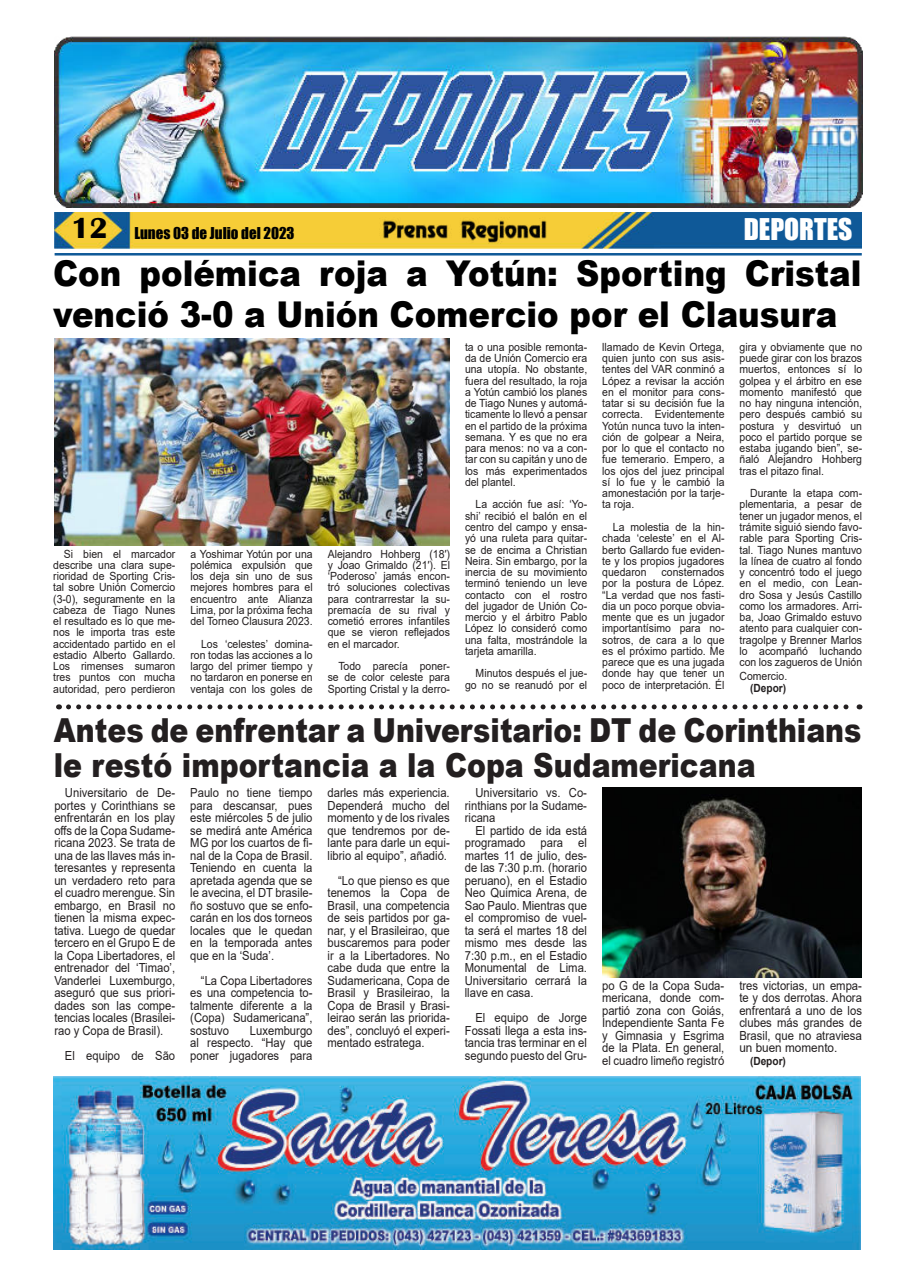
<style>
.page{position:relative;width:915px;height:1283px;background:#fff}
.page>*{position:absolute;margin:0;border:0;box-sizing:border-box;transform-origin:0 0}
.t1{font:900 35.5px/41.2px "Arial";color:#000;scale:.91 1}
.t2{font:900 33.12px/35px "Arial";color:#231f20;scale:.86 1}
.t3{font:27.5px "Impact";color:#fff}
.t4{font:15px "Impact";color:#000}
.t5{font:12.5px/12.5px "Arial";color:#231f20;text-align:justify;scale:.9 1}
.t6{font:11.25px/11.2px "Arial";color:#231f20;text-align:justify;scale:.93 1}
.t7{font:700 11.25px "Arial";color:#231f20;scale:.9 1}
.s1{font-family:"Britannic";font-weight:700;font-size:30px}
</style>
<div class="page">
<img style="left:55px;top:212px;width:806px;height:36px">
<hr style="left:55px;top:253px;width:806px;height:2px;background:#0f5998">
<img style="left:379px;top:217px;width:170px;height:26px">
<img style="left:55px;top:37px;width:806px;height:170px">
<svg style="left:68px;top:704px;width:791px;height:5px"></svg>
<img style="left:54px;top:338px;width:396px;height:208px">
<img style="left:53px;top:1076px;width:806px;height:173px">
<img style="left:602px;top:788px;width:259px;height:189px">
<h3 class="t4" style="left:71px;top:225px;width:225px"><span class="s1">12</span> Lunes 03 de Julio del 2023</h3>
<h3 class="t3" style="left:743px;top:214px;width:110px">DEPORTES</h3>
<h1 class="t1" style="left:53px;top:256px;width:889px">Con polémica roja a Yotún: Sporting Cristal venció 3-0 a Unión Comercio por el Clausura</h1>
<p class="t6" style="left:602px;top:342px;width:133px">llamado de Kevin Ortega, quien junto con sus asis&shy;tentes del VAR conminó a López a revisar la acción en el monitor para cons&shy;tatar si su decisión fue la correcta. Evidentemente Yotún nunca tuvo la inten&shy;ción de golpear a Neira, por lo que el contacto no fue temerario. Empero, a los ojos del juez principal sí lo fue y le cambió la amonestación por la tarje&shy;ta roja.</p>
<p class="t6" style="left:602px;top:521px;width:133px;text-indent:11px">La molestia de la hin&shy;chada ‘celeste’ en el Al&shy;berto Gallardo fue eviden&shy;te y los propios jugadores quedaron</p>
<p class="t6" style="left:739px;top:341px;width:133px">gira y obviamente que no puede girar con los brazos muertos, entonces sí lo golpea y el árbitro en ese momento manifestó que no hay ninguna intención, pero después cambió su postura y desvirtuó un poco el partido porque se estaba jugando bien”, se&shy;ñaló Alejandro Hohberg tras el pitazo final.</p>
<p class="t6" style="left:739px;top:489px;width:133px;text-indent:11px">Durante la etapa com&shy;plementaria, a pesar de tener un jugador menos, el trámite siguió siendo favo&shy;rable para Sporting Cris&shy;tal. Tiago Nunes mantuvo la línea de cuatro al fondo y concentró todo el juego en el medio, con Lean&shy;dro Sosa y Jesús Castillo como los armadores. Arri&shy;ba, Joao Grimaldo estuvo atento para cualquier con&shy;tragolpe y Brenner Marlos lo acompañó luchando con los zagueros de Unión</p>
<p class="t6" style="left:739px;top:671px;width:53px">Comercio.</p>
<p class="t7" style="left:750px;top:684px;width:41px">(Depor)</p>
<h2 class="t2" style="left:54px;top:715px;width:940px">Antes de enfrentar a Universitario: DT de Corinthians le restó importancia a la Copa Sudamericana</h2>
<p class="t5" style="left:54px;top:787px;width:136px;text-indent:11px">Universitario de De&shy;portes y Corinthians se enfrentarán en los play offs de la Copa Sudame&shy;ricana 2023. Se trata de una de las llaves más in&shy;teresantes y representa un verdadero reto para el cuadro merengue. Sin embargo, en Brasil no tienen la misma expec&shy;tativa. Luego de quedar tercero en el Grupo E de la Copa Libertadores, el entrenador del ‘Timao’, Vanderlei Luxemburgo, aseguró que sus priori&shy;dades son las compe&shy;tencias locales (Brasilei&shy;rao y Copa de Brasil).</p>
<p class="t5" style="left:65px;top:1049px;width:124px">El equipo de São</p>
<p class="t6" style="left:465px;top:342px;width:133px">ta o una posible remonta&shy;da de Unión Comercio era una utopía. No obstante, fuera del resultado, la roja a Yotún cambió los planes de Tiago Nunes y automá&shy;ticamente lo llevó a pensar en el partido de la próxima semana. Y es que no era para menos: no va a con&shy;tar con su capitán y uno de los más experimentados del plantel.</p>
<p class="t6" style="left:465px;top:500px;width:133px;text-indent:11px">La acción fue así: ‘Yo&shy;shi’ recibió el balón en el centro del campo y ensa&shy;yó una ruleta para quitar&shy;se de encima a Christian Neira. Sin embargo, por la inercia de su movimiento terminó teniendo un leve contacto con el rostro del jugador de Unión Co&shy;mercio y el árbitro Pablo López lo consideró como una falta, mostrándole la tarjeta amarilla.</p>
<p class="t6" style="left:465px;top:667px;width:133px;text-align:right">Minutos después el jue&shy;go no se reanudó por el</p>
<p class="t6" style="left:327px;top:548px;width:133px">Alejandro Hohberg (18′) y Joao Grimaldo (21′). El ‘Poderoso’ jamás encon&shy;tró soluciones colectivas para contrarrestar la su&shy;premacía de su rival y cometió errores infantiles que se vieron reflejados en el marcador.</p>
<p class="t6" style="left:327px;top:661px;width:133px;text-indent:11px">Todo parecía poner&shy;se de color celeste para Sporting Cristal y la derro-</p>
<p class="t6" style="left:53px;top:549px;width:133px;text-indent:11px">Si bien el marcador describe una clara supe&shy;rioridad de Sporting Cris&shy;tal sobre Unión Comercio (3-0), seguramente en la cabeza de Tiago Nunes el resultado es lo que me&shy;nos le importa tras este accidentado partido en el estadio Alberto Gallardo.<br>Los rimenses sumaron tres puntos con mucha autoridad, pero perdieron</p>
<p class="t6" style="left:190px;top:548px;width:133px">a Yoshimar Yotún por una polémica expulsión que los deja sin uno de sus mejores hombres para el encuentro ante Alianza Lima, por la próxima fecha del Torneo Clausura 2023.</p>
<p class="t6" style="left:602px;top:566px;width:133px;text-indent:59px">consternados por la postura de López. “La verdad que nos fasti&shy;dia un poco porque obvia&shy;mente que es un jugador importantísimo para no&shy;sotros, de cara a lo que es el próximo partido. Me parece que es una jugada donde hay que tener un poco de interpretación. Él</p>
<p class="t6" style="left:190px;top:639px;width:133px;text-indent:11px">Los ‘celestes’ domina&shy;ron todas las acciones a lo largo del primer tiempo y no tardaron en ponerse en ventaja con los goles de</p>
<p class="t5" style="left:327px;top:786px;width:137px">darles más experiencia.<br>Dependerá mucho del momento y de los rivales que tendremos por de&shy;lante para darle un equi&shy;librio al equipo”, añadió.</p>
<p class="t5" style="left:327px;top:874px;width:137px;text-indent:11px">“Lo que pienso es que tenemos la Copa de Brasil, una competencia de seis partidos por ga&shy;nar, y el Brasileirao, que buscaremos para poder ir a la Libertadores. No cabe duda que entre la Sudamericana, Copa de Brasil y Brasileirao, la Copa de Brasil y Brasi&shy;leirao serán las priorida&shy;des”, concluyó el experi&shy;mentado estratega.</p>
<p class="t5" style="left:464px;top:787px;width:137px;text-indent:11px">Universitario vs. Co&shy;rinthians por la Sudame&shy;ricana</p>
<p class="t5" style="left:464px;top:824px;width:137px;text-indent:11px">El partido de ida está programado para el martes 11 de julio, des&shy;de las 7:30 p.m. (horario peruano), en el Estadio Neo Quimica Arena, de Sao Paulo. Mientras que el compromiso de vuel&shy;ta será el martes 18 del mismo mes desde las 7:30 p.m., en el Estadio Monumental de Lima.<br>Universitario cerrará la llave en casa.</p>
<p class="t5" style="left:464px;top:1011px;width:137px;text-indent:11px">El equipo de Jorge Fossati llega a esta ins&shy;tancia tras terminar en el segundo puesto del Gru-</p>
<p class="t5" style="left:190px;top:787px;width:137px">Paulo no tiene tiempo para descansar, pues este miércoles 5 de julio se medirá ante América MG por los cuartos de fi&shy;nal de la Copa de Brasil.<br>Teniendo en cuenta la apretada agenda que se le avecina, el DT brasile&shy;ño sostuvo que se enfo&shy;carán en los dos torneos locales que le quedan en la temporada antes que en la ‘Suda’.</p>
<p class="t5" style="left:190px;top:975px;width:137px;text-indent:11px">“La Copa Libertadores es una competencia to&shy;talmente diferente a la (Copa) Sudamericana”, sostuvo</p>
<p class="t5" style="left:602px;top:979px;width:137px">po G de la Copa Suda&shy;mericana, donde com&shy;partió zona con Goiás, Independiente Santa Fe y Gimnasia y Esgrima de la Plata. En general, el cuadro limeño registró</p>
<p class="t5" style="left:739px;top:980px;width:138px">tres victorias, un empa&shy;te y dos derrotas. Ahora enfrentará a uno de los clubes más grandes de Brasil, que no atraviesa un buen momento.</p>
<p class="t5" style="left:190px;top:1025px;width:137px;text-indent:60px">Luxemburgo al respecto. “Hay que poner jugadores para</p>
<p class="t7" style="left:749px;top:1056px;width:41px">(Depor)</p>
</div>
